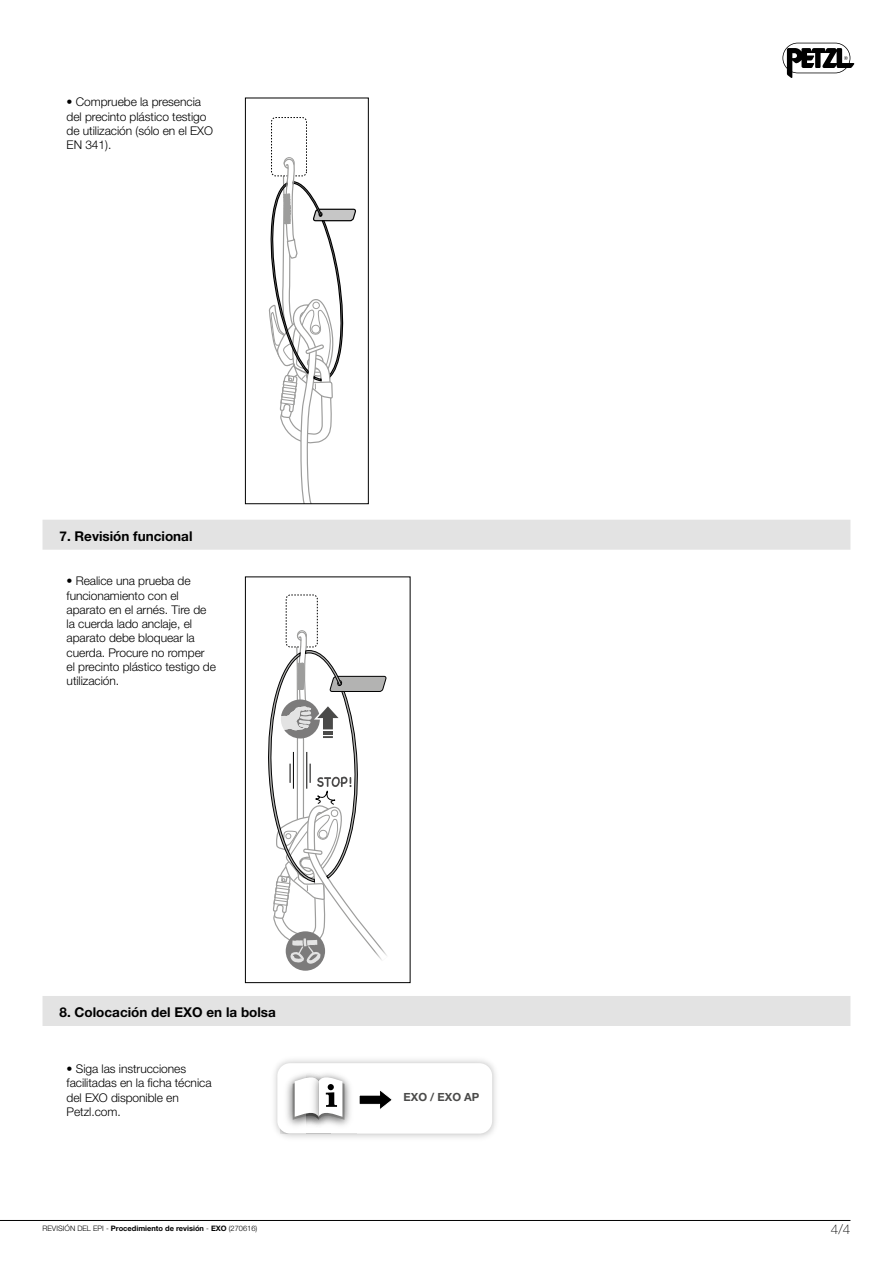
<style>
.page{position:relative;width:893px;height:1263px;background:#fff}
.page>*{position:absolute;margin:0;border:0;box-sizing:border-box;transform-origin:0 0}
.EUR_-_SOUSTITRE{font:700 13.5px "Helvetica Neue LT Pro";color:#000}
.t1{font:100 13.5px "Helvetica Neue LT Pro";color:#000}
.EUR_-_STD{font:300 12px/14.2px "Helvetica Neue LT Pro";letter-spacing:-.005em;color:#000}
.t2{font:700 11.25px "Helvetica Neue LT Pro";color:#4a4a49}
.t3{font:700 7.5px "Helvetica Neue LT Pro";color:#000}
.s1{font-weight:300}
</style>
<div class="page">
<svg style="left:782px;top:43px;width:72px;height:35px"></svg>
<hr style="left:0;top:1220px;width:850px;height:1px;background:#000">
<svg style="left:268px;top:117px;width:88px;height:385px"></svg>
<svg style="left:286px;top:931px;width:39px;height:40px"></svg>
<svg style="left:268px;top:594px;width:119px;height:374px"></svg>
<div style="left:245px;top:98px;width:124px;height:406px;border:1px solid #000"></div>
<div style="left:245px;top:577px;width:165px;height:406px;border:1px solid #000"></div>
<img style="left:274px;top:1059px;width:222px;height:79px">
<div style="left:277px;top:1063px;width:215px;height:70px;background:#fff;border-radius:13px"></div>
<svg style="left:359px;top:1090px;width:33px;height:19px"></svg>
<img style="left:286px;top:1078px;width:21px;height:48px">
<img style="left:307px;top:1073px;width:44px;height:53px">
<svg style="left:293px;top:1074px;width:51px;height:46px"></svg>
<div style="left:43px;top:520px;width:807px;height:30px;background:#e3e3e3"></div>
<div style="left:43px;top:996px;width:807px;height:30px;background:#e3e3e3"></div>
<p class="EUR_-_STD" style="left:67px;top:95px;width:148px">• Compruebe la presencia del precinto plástico testigo de utilización (sólo en el EXO<br>EN 341).</p>
<p class="EUR_-_SOUSTITRE" style="left:60px;top:528px;width:134px">7. Revisión funcional</p>
<p class="EUR_-_STD" style="left:67px;top:574px;width:151px">• Realice una prueba de funcionamiento con el aparato en el arnés. Tire de la cuerda lado anclaje, el aparato debe bloquear la cuerda. Procure no romper el precinto plástico testigo de utilización.</p>
<p class="EUR_-_SOUSTITRE" style="left:60px;top:1004px;width:218px">8. Colocación del EXO en la bolsa</p>
<p class="EUR_-_STD" style="left:67px;top:1061px;width:146px">• Siga las instrucciones facilitadas en la ficha técnica del EXO disponible en<br>Petzl.com.</p>
<p class="t3" style="left:43px;top:1224px;width:216px"><span class="s1">REVISIÓN DEL EPI -</span> Procedimiento de revisión <span class="s1">-</span> EXO <span class="s1">(270616)</span></p>
<p class="t2" style="left:404px;top:1090px;width:77px">EXO / EXO AP</p>
<p class="t1" style="left:831px;top:1221px;width:21px">4/4</p>
</div>
